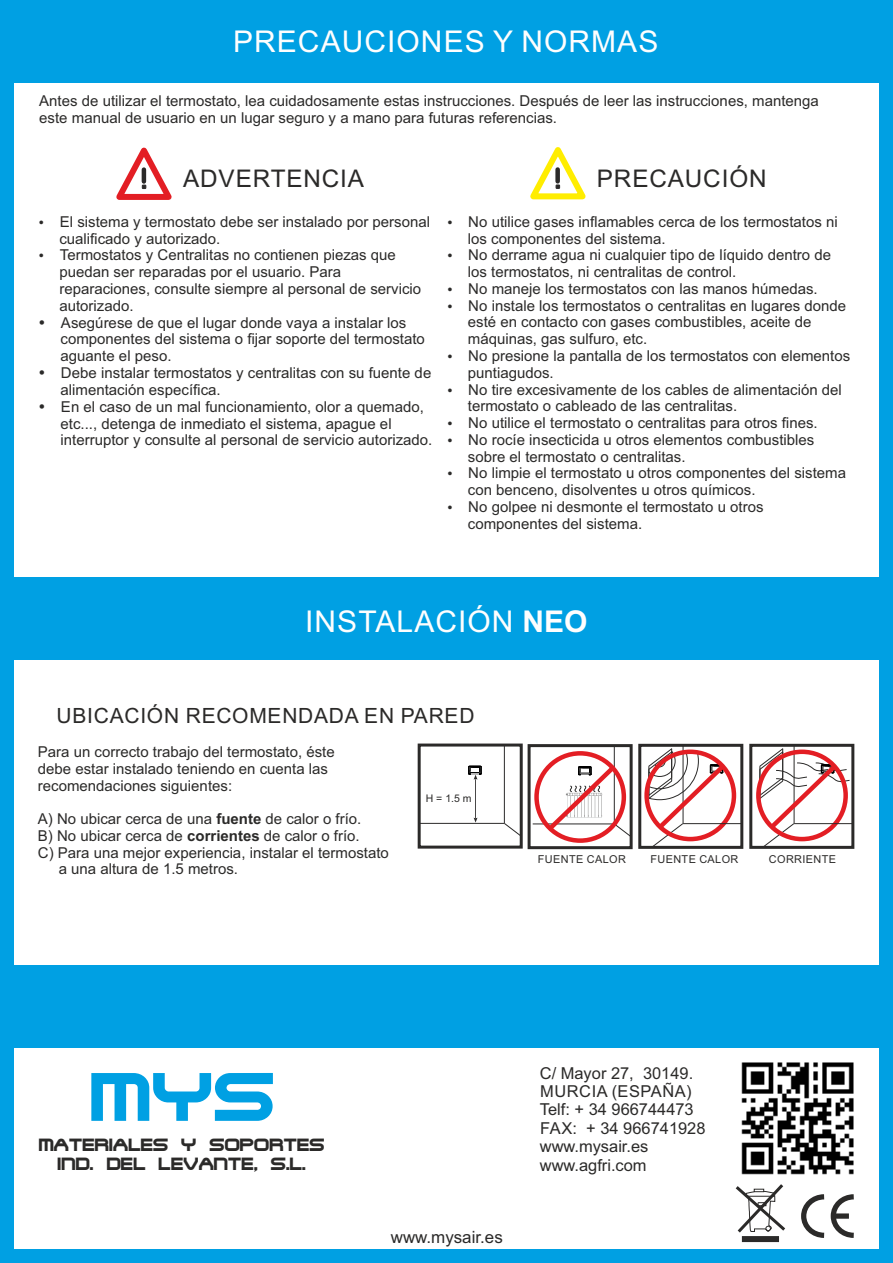
<style>
.page{position:relative;width:893px;height:1263px;background:#fff}
.page>*{position:absolute;margin:0;border:0;box-sizing:border-box;transform-origin:0 0}
.t1{font:73.5px "Terminator Two";color:#00a0e3;scale:1.05 1}
.t2{font:30px "Arial";letter-spacing:.035em;color:#fefefe}
.t3{font:24.3px "Arial";letter-spacing:.035em;color:#2b2a29}
.t4{font:21px "Arial";letter-spacing:.035em;color:#2b2a29}
.t5{font:19.05px/19px "Terminator Two";color:#2b2a29;text-align:center}
.t6{font:16.95px "Arial";color:#2b2a29}
.t7{font:16.5px/18.3px "Arial";color:#2b2a29}
.t8{font:15px/16.8px "Arial";color:#2b2a29}
.t9{font:10.95px "Arial";letter-spacing:.035em;color:#2b2a29}
.t10{font:10.5px "Arial";color:#2b2a29}
.s1{font-weight:700}
</style>
<div class="page">
<div style="left:0;top:577px;width:893px;height:83px;background:#00a0e3"></div>
<hr style="left:504px;top:745px;width:1px;height:78px;background:#2b2a29">
<svg style="left:503px;top:822px;width:16px;height:13px"></svg>
<hr style="left:419px;top:823px;width:85px;height:1px;background:#2b2a29">
<div style="left:418px;top:743px;width:105px;height:106px;border:3px solid #2b2a29"></div>
<hr style="left:614px;top:746px;width:1px;height:78px;background:#2b2a29">
<hr style="left:533px;top:823px;width:81px;height:1px;background:#2b2a29">
<div style="left:638px;top:744px;width:105px;height:105px;border:3px solid #2b2a29"></div>
<svg style="left:468px;top:766px;width:14px;height:56px"></svg>
<div style="left:528px;top:744px;width:105px;height:105px;border:3px solid #2b2a29"></div>
<div style="left:534px;top:751px;width:92px;height:92px;border:4px solid #e31e24;border-radius:50%"></div>
<svg style="left:544px;top:761px;width:88px;height:77px"></svg>
<div style="left:749px;top:744px;width:105px;height:105px;border:3px solid #2b2a29"></div>
<svg style="left:758px;top:747px;width:92px;height:101px"></svg>
<div style="left:644px;top:749px;width:92px;height:92px;border:4px solid #e31e24;border-radius:50%"></div>
<svg style="left:647px;top:744px;width:82px;height:104px"></svg>
<hr style="left:683px;top:823px;width:59px;height:1px;background:#2b2a29">
<hr style="left:794px;top:823px;width:59px;height:1px;background:#2b2a29">
<div style="left:0;top:0;width:893px;height:83px;background:#00a0e3"></div>
<div style="left:0;top:965px;width:893px;height:83px;background:#00a0e3"></div>
<svg style="left:116px;top:147px;width:56px;height:53px"></svg>
<svg style="left:530px;top:147px;width:56px;height:53px"></svg>
<img style="left:741px;top:1062px;width:112px;height:113px">
<div style="left:742px;top:1236px;width:37px;height:6px;background:#2b2a29"></div>
<svg style="left:735px;top:1184px;width:51px;height:49px"></svg>
<svg style="left:801px;top:1194px;width:53px;height:44px"></svg>
<div style="left:833px;top:1213px;width:16px;height:6px;background:#2b2a29"></div>
<div style="left:0;top:10px;width:13px;height:1253px;background:#00a0e3"></div>
<div style="left:879px;top:8px;width:14px;height:1255px;background:#00a0e3"></div>
<div style="left:0;top:1249px;width:893px;height:14px;background:#00a0e3"></div>
<h2 class="t2" style="left:233px;top:30px;width:427px">PRECAUCIONES Y NORMAS</h2>
<p class="t8" style="left:39px;top:94px;width:781px">Antes de utilizar el termostato, lea cuidadosamente estas instrucciones. Después de leer las instrucciones, mantenga este manual de usuario en un lugar seguro y a mano para futuras referencias.</p>
<h3 class="t3" style="left:183px;top:170px;width:182px">ADVERTENCIA</h3>
<h3 class="t3" style="left:597px;top:170px;width:171px">PRECAUCIÓN</h3>
<p class="t8" style="left:468px;top:215px;width:384px">No utilice gases inflamables cerca de los termostatos ni los componentes del sistema.<br>No derrame agua ni cualquier tipo de líquido dentro de los termostatos, ni centralitas de control.<br>No maneje los termostatos con las manos húmedas.<br>No instale los termostatos o centralitas en lugares donde esté en contacto con gases combustibles, aceite de máquinas, gas sulfuro, etc.<br>No presione la pantalla de los termostatos con elementos puntiagudos.<br>No tire excesivamente de los cables de alimentación del termostato o cableado de las centralitas.<br>No utilice el termostato o centralitas para otros fines.<br>No rocíe insecticida u otros elementos combustibles sobre el termostato o centralitas.<br>No limpie el termostato u otros componentes del sistema con benceno, disolventes u otros químicos.<br>No golpee ni desmonte el termostato u otros componentes del sistema.</p>
<p class="t8" style="left:59px;top:215px;width:374px">El sistema y termostato debe ser instalado por personal cualificado y autorizado.<br>Termostatos y Centralitas no contienen piezas que puedan ser reparadas por el usuario. Para reparaciones, consulte siempre al personal de servicio autorizado.<br>Asegúrese de que el lugar donde vaya a instalar los componentes del sistema o fijar soporte del termostato aguante el peso.<br>Debe instalar termostatos y centralitas con su fuente de alimentación específica.<br>En el caso de un mal funcionamiento, olor a quemado, etc..., detenga de inmediato el sistema, apague el interruptor y consulte al personal de servicio autorizado.</p>
<h2 class="t2" style="left:305px;top:610px;width:284px">INSTALACIÓN <span class="s1">NEO</span></h2>
<h3 class="t4" style="left:57px;top:707px;width:419px">UBICACIÓN RECOMENDADA EN PARED</h3>
<p class="t8" style="left:38px;top:745px;width:298px">Para un correcto trabajo del termostato, éste debe estar instalado teniendo en cuenta las recomendaciones siguientes:</p>
<p class="t8" style="left:38px;top:812px;width:325px">A) No ubicar cerca de una <span class="s1">fuente</span> de calor o frío.</p>
<p class="t8" style="left:38px;top:829px;width:323px">B) No ubicar cerca de <span class="s1">corrientes</span> de calor o frío.</p>
<p class="t8" style="left:38px;top:845px;width:352px">C) Para una mejor experiencia, instalar el termostato</p>
<p class="t8" style="left:59px;top:862px;width:181px">a una altura de 1.5 metros.</p>
<p class="t10" style="left:426px;top:794px;width:47px">H = 1.5 m</p>
<p class="t9" style="left:538px;top:855px;width:90px">FUENTE CALOR</p>
<p class="t9" style="left:650px;top:855px;width:90px">FUENTE CALOR</p>
<p class="t9" style="left:769px;top:855px;width:69px">CORRIENTE</p>
<h1 class="t1" style="left:91px;top:1073px;width:178px">MYS</h1>
<p class="t5" style="left:39px;top:1136px;width:288px">MATERIALES Y SOPORTES<br>IND. DEL LEVANTE, S.L.</p>
<p class="t6" style="left:391px;top:1230px;width:114px">www.mysair.es</p>
<p class="t7" style="left:540px;top:1065px;width:167px">C/ Mayor 27, 30149.<br>MURCIA (ESPAÑA)<br>Telf: + 34 966744473<br>FAX: + 34 966741928 www.mysair.es www.agfri.com</p>
</div>
